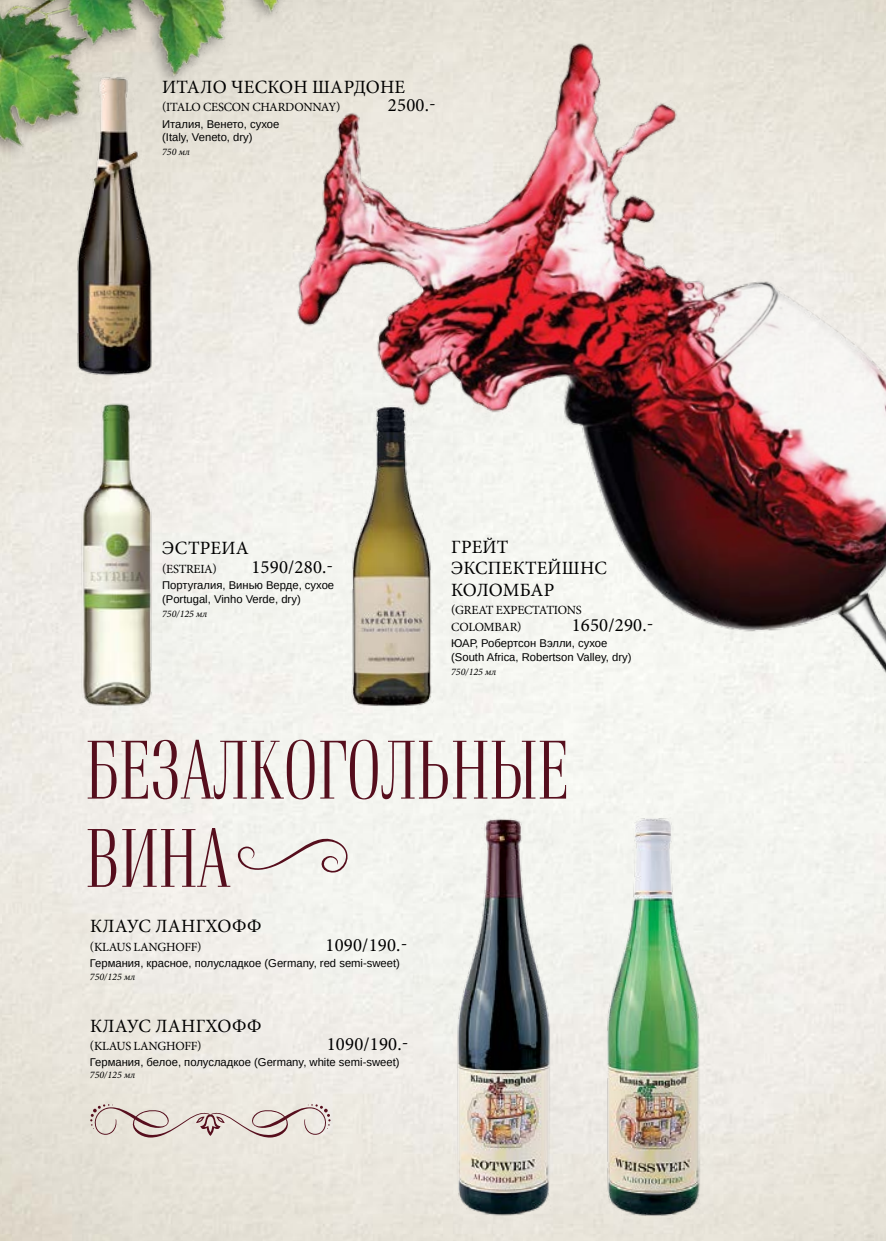
<style>
.page{position:relative;width:886px;height:1241px;background:#fff}
.page>*{position:absolute;margin:0;border:0;box-sizing:border-box;transform-origin:0 0}
.t1{font:80.12px "Vetren";color:#560e1d}
.t2{font:18.75px/21.2px "Minion Pro";letter-spacing:.01em;color:#000}
.t3{font:12.5px/16.2px "Minion Pro";letter-spacing:-.02em;color:#000}
.t4{font:11.25px/13.8px "Arimo";color:#000}
.t5{font:italic 10px "Minion Pro";color:#000}
</style>
<div class="page">
<img style="left:247px;top:0;width:639px;height:702px">
<img style="left:401px;top:810px;width:208px;height:416px">
<img style="left:551px;top:811px;width:209px;height:416px">
<svg style="left:90px;top:1103px;width:240px;height:34px;background:#d8cdc6"></svg>
<svg style="left:235px;top:825px;width:119px;height:51px"></svg>
<img style="left:0;top:0;width:527px;height:366px">
<img style="left:58px;top:60px;width:111px;height:321px">
<img style="left:61px;top:394px;width:111px;height:321px">
<img style="left:345px;top:394px;width:111px;height:321px">
<p class="t2" style="left:162px;top:76px;width:245px">ИТАЛО ЧЕСКОН ШАРДОНЕ</p>
<p class="t3" style="left:162px;top:99px;width:180px">(ITALO CESCON CHARDONNAY)</p>
<p class="t2" style="left:388px;top:95px;width:49px">2500.-</p>
<p class="t4" style="left:162px;top:117px;width:119px">Италия, Венето, сухое (Italy, Veneto, dry)</p>
<p class="t5" style="left:162px;top:145px;width:29px">750 мл</p>
<p class="t2" style="left:162px;top:537px;width:88px">ЭСТРЕИА</p>
<p class="t3" style="left:162px;top:561px;width:56px">(ESTREIA)</p>
<p class="t2" style="left:251px;top:556px;width:83px">1590/280.-</p>
<p class="t4" style="left:162px;top:578px;width:174px">Португалия, Винью Верде, сухое (Portugal, Vinho Verde, dry)</p>
<p class="t5" style="left:162px;top:606px;width:47px">750/125 мл</p>
<p class="t2" style="left:451px;top:536px;width:157px">ГРЕЙТ<br>ЭКСПЕКТЕЙШНС<br>КОЛОМБАР</p>
<p class="t3" style="left:451px;top:602px;width:132px">(GREAT EXPECTATIONS<br>COLOMBAR)</p>
<p class="t2" style="left:572px;top:614px;width:83px">1650/290.-</p>
<p class="t4" style="left:451px;top:636px;width:182px">ЮАР, Робертсон Вэлли, сухое (South Africa, Robertson Valley, dry)</p>
<p class="t5" style="left:451px;top:664px;width:47px">750/125 мл</p>
<p class="t1" style="left:85px;top:729px;width:485px">БЕЗАЛКОГОЛЬНЫЕ</p>
<p class="t1" style="left:85px;top:817px;width:146px">ВИНА</p>
<p class="t2" style="left:90px;top:915px;width:173px">КЛАУС ЛАНГХОФФ</p>
<p class="t3" style="left:90px;top:938px;width:113px">(KLAUS LANGHOFF)</p>
<p class="t2" style="left:325px;top:934px;width:83px">1090/190.-</p>
<p class="t4" style="left:90px;top:956px;width:312px">Германия, красное, полусладкое (Germany, red semi-sweet)</p>
<p class="t5" style="left:90px;top:969px;width:47px">750/125 мл</p>
<p class="t2" style="left:90px;top:1014px;width:173px">КЛАУС ЛАНГХОФФ</p>
<p class="t3" style="left:90px;top:1037px;width:113px">(KLAUS LANGHOFF)</p>
<p class="t2" style="left:327px;top:1032px;width:83px">1090/190.-</p>
<p class="t4" style="left:90px;top:1055px;width:311px">Германия, белое, полусладкое (Germany, white semi-sweet)</p>
<p class="t5" style="left:90px;top:1068px;width:47px">750/125 мл</p>
</div>
